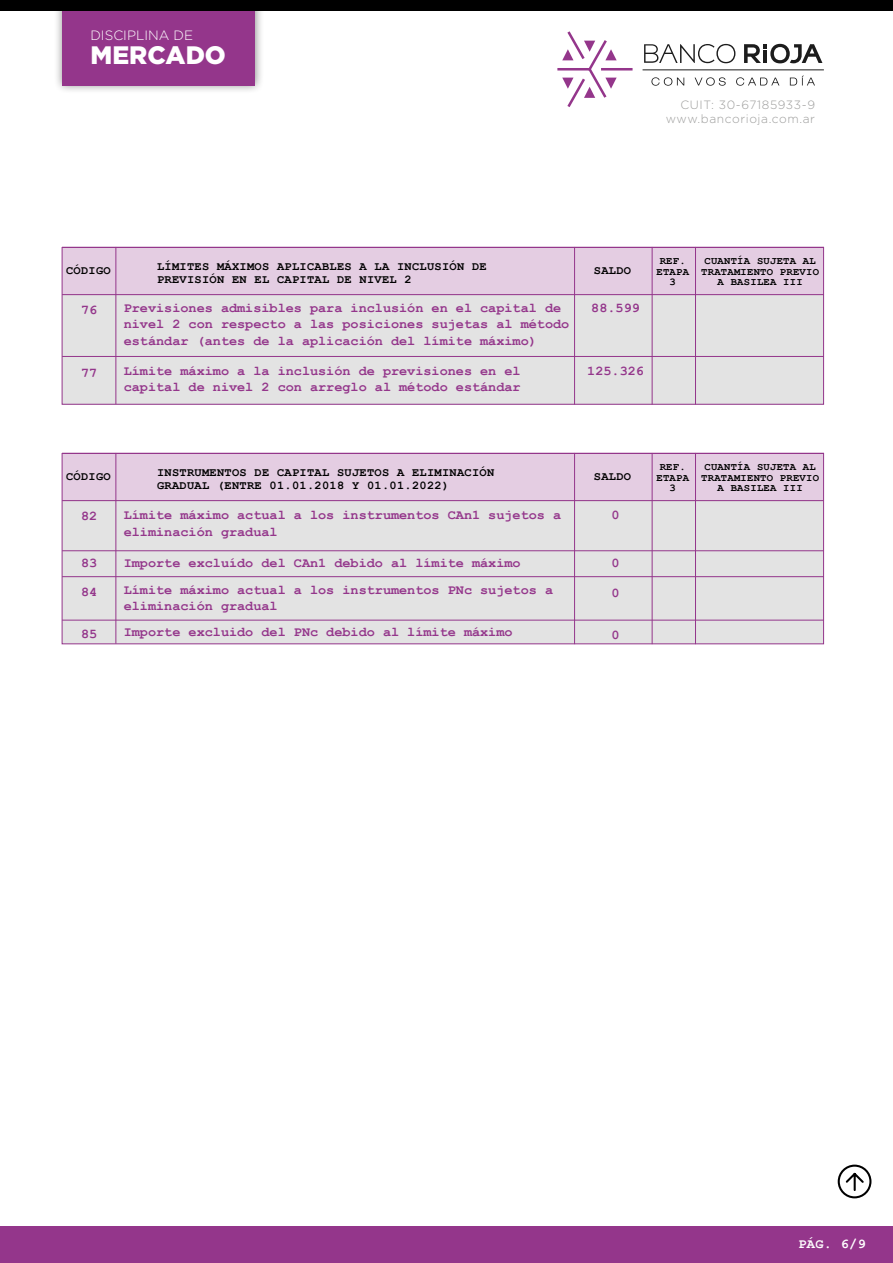
<style>
.page{position:relative;width:893px;height:1263px;background:#fff}
.page>*{position:absolute;margin:0;border:0;box-sizing:border-box;transform-origin:0 0}
.t1{font:900 25.2px "Gotham HTF";color:#fff}
.t2{font:700 13.5px/16.2px "Courier New";color:#94368b}
.t3{font:300 13.5px "Gotham HTF";color:#fff}
.t4{font:700 13.5px "Courier New";color:#fff}
.t5{font:700 12px/13.5px "Courier New";letter-spacing:.025em;color:#000}
.t6{font:300 12px/14.4px "Gotham HTF";letter-spacing:.05em;color:#9d9d9c;text-align:right}
.t7{font:700 10.5px/10.5px "Courier New";letter-spacing:.025em;color:#000;text-align:center}
</style>
<div class="page">
<div style="left:62px;top:294px;width:762px;height:111px;background:#e3e3e3"></div>
<div style="left:62px;top:247px;width:762px;height:48px;background:#e4cde2"></div>
<hr style="left:62px;top:294px;width:762px;height:1px;background:#94368b">
<hr style="left:62px;top:356px;width:762px;height:1px;background:#94368b">
<hr style="left:116px;top:247px;width:1px;height:157px;background:#94368b">
<hr style="left:574px;top:247px;width:1px;height:158px;background:#94368b">
<hr style="left:695px;top:247px;width:1px;height:158px;background:#94368b">
<hr style="left:652px;top:247px;width:1px;height:158px;background:#94368b">
<div style="left:62px;top:500px;width:762px;height:144px;background:#e3e3e3"></div>
<div style="left:62px;top:453px;width:762px;height:48px;background:#e4cde2"></div>
<hr style="left:62px;top:500px;width:762px;height:1px;background:#94368b">
<hr style="left:62px;top:550px;width:762px;height:1px;background:#94368b">
<hr style="left:62px;top:620px;width:762px;height:1px;background:#94368b">
<hr style="left:62px;top:576px;width:762px;height:1px;background:#94368b">
<hr style="left:116px;top:453px;width:1px;height:191px;background:#94368b">
<hr style="left:574px;top:453px;width:1px;height:191px;background:#94368b">
<hr style="left:695px;top:453px;width:1px;height:191px;background:#94368b">
<hr style="left:652px;top:453px;width:1px;height:191px;background:#94368b">
<div style="left:62px;top:453px;width:762px;height:191px;border:1px solid #94368b"></div>
<div style="left:62px;top:247px;width:762px;height:158px;border:1px solid #94368b"></div>
<div style="left:0;top:1227px;width:893px;height:36px;background:#94368b"></div>
<svg style="left:837px;top:1164px;width:35px;height:35px"></svg>
<div style="left:54px;top:0;width:210px;height:94px;background:#000;opacity:.48"></div>
<div style="left:63px;top:0;width:192px;height:85px;background:#94368b"></div>
<div style="left:0;top:0;width:893px;height:11px;background:#000"></div>
<svg style="left:557px;top:31px;width:76px;height:76px"></svg>
<hr style="left:643px;top:70px;width:181px;height:1px;background:#1c1c1c">
<svg style="left:651px;top:77px;width:33px;height:9px"></svg>
<svg style="left:695px;top:77px;width:31px;height:9px"></svg>
<svg style="left:736px;top:77px;width:43px;height:9px"></svg>
<svg style="left:790px;top:76px;width:25px;height:9px"></svg>
<svg style="left:744px;top:44px;width:78px;height:19px"></svg>
<svg style="left:644px;top:44px;width:91px;height:19px"></svg>
<p class="t3" style="left:90px;top:28px;width:104px">DISCIPLINA DE</p>
<h1 class="t1" style="left:90px;top:40px;width:137px">MERCADO</h1>
<p class="t6" style="left:666px;top:97px;width:151px">CUIT: 30-67185933-9 www.bancorioja.com.ar</p>
<p class="t5" style="left:66px;top:263px;width:46px">CÓDIGO</p>
<p class="t5" style="left:157px;top:259px;width:331px">LÍMITES MÁXIMOS APLICABLES A LA INCLUSIÓN DE<br>PREVISIÓN EN EL CAPITAL DE NIVEL 2</p>
<p class="t7" style="left:656px;top:255px;width:34px">REF.<br>ETAPA<br>3</p>
<p class="t7" style="left:701px;top:255px;width:119px">CUANTÍA SUJETA AL<br>TRATAMIENTO PREVIO<br>A BASILEA III</p>
<p class="t5" style="left:594px;top:263px;width:39px">SALDO</p>
<p class="t2" style="left:81px;top:302px;width:18px">76</p>
<p class="t2" style="left:81px;top:364px;width:18px">77</p>
<p class="t2" style="left:124px;top:299px;width:447px">Previsiones admisibles para inclusión en el capital de nivel 2 con respecto a las posiciones sujetas al método estándar (antes de la aplicación del límite máximo)</p>
<p class="t2" style="left:124px;top:362px;width:398px">Límite máximo a la inclusión de previsiones en el capital de nivel 2 con arreglo al método estándar</p>
<p class="t2" style="left:591px;top:299px;width:50px">88.599</p>
<p class="t2" style="left:587px;top:362px;width:58px">125.326</p>
<p class="t5" style="left:66px;top:469px;width:46px">CÓDIGO</p>
<p class="t5" style="left:157px;top:465px;width:339px">INSTRUMENTOS DE CAPITAL SUJETOS A ELIMINACIÓN<br>GRADUAL (ENTRE 01.01.2018 Y 01.01.2022)</p>
<p class="t7" style="left:656px;top:461px;width:34px">REF.<br>ETAPA<br>3</p>
<p class="t7" style="left:701px;top:461px;width:119px">CUANTÍA SUJETA AL<br>TRATAMIENTO PREVIO<br>A BASILEA III</p>
<p class="t5" style="left:594px;top:469px;width:39px">SALDO</p>
<p class="t2" style="left:81px;top:508px;width:18px">82</p>
<p class="t2" style="left:124px;top:506px;width:439px">Límite máximo actual a los instrumentos CAn1 sujetos a eliminación gradual</p>
<p class="t2" style="left:612px;top:506px;width:10px">0</p>
<p class="t2" style="left:81px;top:554px;width:18px">83</p>
<p class="t2" style="left:124px;top:554px;width:398px">Importe excluído del CAn1 debido al límite máximo</p>
<p class="t2" style="left:612px;top:554px;width:10px">0</p>
<p class="t2" style="left:81px;top:584px;width:18px">84</p>
<p class="t2" style="left:81px;top:625px;width:18px">85</p>
<p class="t2" style="left:124px;top:581px;width:431px">Límite máximo actual a los instrumentos PNc sujetos a eliminación gradual</p>
<p class="t2" style="left:124px;top:623px;width:390px">Importe excluido del PNc debido al límite máximo</p>
<p class="t2" style="left:612px;top:585px;width:10px">0</p>
<p class="t2" style="left:612px;top:626px;width:10px">0</p>
<p class="t4" style="left:798px;top:1235px;width:69px">PÁG. 6/9</p>
</div>
